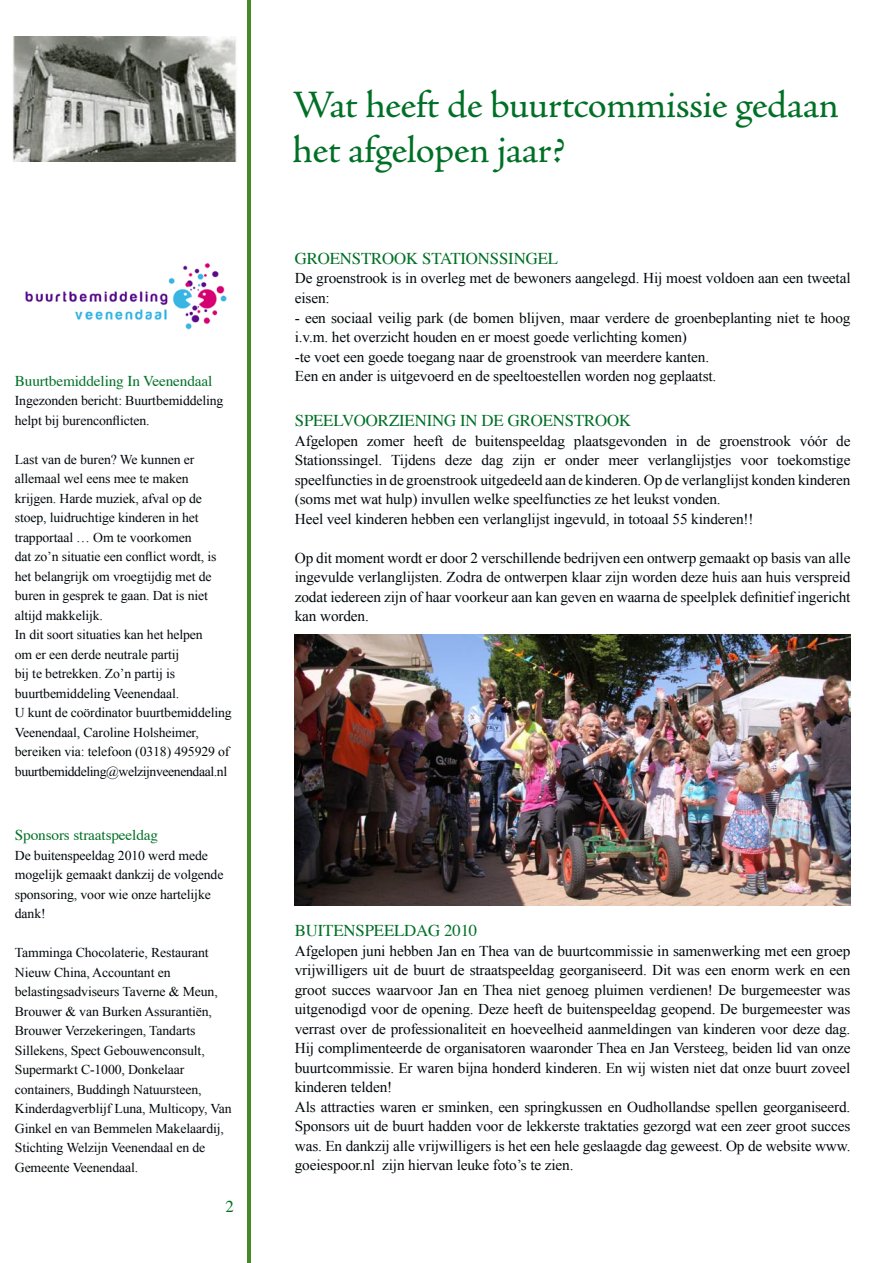
<style>
.page{position:relative;width:893px;height:1263px;background:#fff}
.page>*{position:absolute;margin:0;border:0;box-sizing:border-box;transform-origin:0 0}
.t1{font:39px/45px "Adobe Jenson Pro";letter-spacing:-.01em;color:#007026}
.t2{font:16.5px "Times";letter-spacing:-.01em;color:#007026}
.t3{font:15px/19.5px "Times New Roman";letter-spacing:-.01em;color:#00080b}
.t4{font:15px "Times";letter-spacing:-.01em;color:#007026}
.t5{font:13.5px/19.5px "Times New Roman";letter-spacing:-.01em;color:#00080b}
</style>
<div class="page">
<hr style="left:247px;top:0;width:4px;height:1263px;background:#448a25">
<img style="left:12px;top:37px;width:225px;height:124px">
<img style="left:295px;top:634px;width:555px;height:271px">
<img style="left:25px;top:263px;width:202px;height:67px">
<p class="t4" style="left:15px;top:367px;width:199px">Buurtbemiddeling In Veenendaal</p>
<p class="t5" style="left:15px;top:391px;width:210px">Ingezonden bericht: Buurtbemiddeling helpt bij burenconflicten.</p>
<p class="t5" style="left:15px;top:449px;width:218px">Last van de buren? We kunnen er allemaal wel eens mee te maken krijgen. Harde muziek, afval op de stoep, luidruchtige kinderen in het trapportaal … Om te voorkomen<br>dat zo’n situatie een conflict wordt, is het belangrijk om vroegtijdig met de buren in gesprek te gaan. Dat is niet altijd makkelijk.<br>In dit soort situaties kan het helpen<br>om er een derde neutrale partij<br>bij te betrekken. Zo’n partij is buurtbemiddeling Veenendaal.<br>U kunt de coördinator buurtbemiddeling Veenendaal, Caroline Holsheimer, bereiken via: telefoon (0318) 495929 of buurtbemiddeling@welzijnveenendaal.nl</p>
<p class="t4" style="left:15px;top:821px;width:145px">Sponsors straatspeeldag</p>
<p class="t5" style="left:15px;top:845px;width:210px">De buitenspeeldag 2010 werd mede mogelijk gemaakt dankzij de volgende sponsoring, voor wie onze hartelijke dank!</p>
<p class="t5" style="left:15px;top:943px;width:218px">Tamminga Chocolaterie, Restaurant Nieuw China, Accountant en belastingsadviseurs Taverne &amp; Meun, Brouwer &amp; van Burken Assurantiën, Brouwer Verzekeringen, Tandarts Sillekens, Spect Gebouwenconsult, Supermarkt C-1000, Donkelaar containers, Buddingh Natuursteen, Kinderdagverblijf Luna, Multicopy, Van Ginkel en van Bemmelen Makelaardij, Stichting Welzijn Veenendaal en de Gemeente Veenendaal.</p>
<h1 class="t1" style="left:293px;top:83px;width:548px">Wat heeft de buurtcommissie gedaan het afgelopen jaar?</h1>
<p class="t2" style="left:295px;top:243px;width:265px">GROENSTROOK STATIONSSINGEL</p>
<p class="t3" style="left:295px;top:268px;width:557px">De groenstrook is in overleg met de bewoners aangelegd. Hij moest voldoen aan een tweetal eisen:</p>
<p class="t3" style="left:295px;top:307px;width:557px">- een sociaal veilig park (de bomen blijven, maar verdere de groenbeplanting niet te hoog i.v.m. het overzicht houden en er moest goede verlichting komen)<br>-te voet een goede toegang naar de groenstrook van meerdere kanten.<br>Een en ander is uitgevoerd en de speeltoestellen worden nog geplaatst.</p>
<p class="t2" style="left:295px;top:405px;width:338px">SPEELVOORZIENING IN DE GROENSTROOK</p>
<p class="t3" style="left:295px;top:430px;width:557px">Afgelopen zomer heeft de buitenspeeldag plaatsgevonden in de groenstrook vóór de Stationssingel. Tijdens deze dag zijn er onder meer verlanglijstjes voor toekomstige speelfuncties in de groenstrook uitgedeeld aan de kinderen. Op de verlanglijst konden kinderen (soms met wat hulp) invullen welke speelfuncties ze het leukst vonden.<br>Heel veel kinderen hebben een verlanglijst ingevuld, in totoaal 55 kinderen!!</p>
<p class="t3" style="left:295px;top:547px;width:557px;text-align:justify">Op dit moment wordt er door 2 verschillende bedrijven een ontwerp gemaakt op basis van alle ingevulde verlanglijsten. Zodra de ontwerpen klaar zijn worden deze huis aan huis verspreid zodat iedereen zijn of haar voorkeur aan kan geven en waarna de speelplek definitief ingericht kan worden.</p>
<p class="t2" style="left:295px;top:915px;width:184px">BUITENSPEELDAG 201 0</p>
<p class="t3" style="left:295px;top:940px;width:557px">Afgelopen juni hebben Jan en Thea van de buurtcommissie in samenwerking met een groep vrijwilligers uit de buurt de straatspeeldag georganiseerd. Dit was een enorm werk en een groot succes waarvoor Jan en Thea niet genoeg pluimen verdienen! De burgemeester was uitgenodigd voor de opening. Deze heeft de buitenspeeldag geopend. De burgemeester was verrast over de professionaliteit en hoeveelheid aanmeldingen van kinderen voor deze dag.<br>Hij complimenteerde de organisatoren waaronder Thea en Jan Versteeg, beiden lid van onze buurtcommissie. Er waren bijna honderd kinderen. En wij wisten niet dat onze buurt zoveel kinderen telden!<br>Als attracties waren er sminken, een springkussen en Oudhollandse spellen georganiseerd.<br>Sponsors uit de buurt hadden voor de lekkerste traktaties gezorgd wat een zeer groot succes was. En dankzij alle vrijwilligers is het een hele geslaagde dag geweest. Op de website www. goeiespoor.nl zijn hiervan leuke foto’s te zien.</p>
</div>
